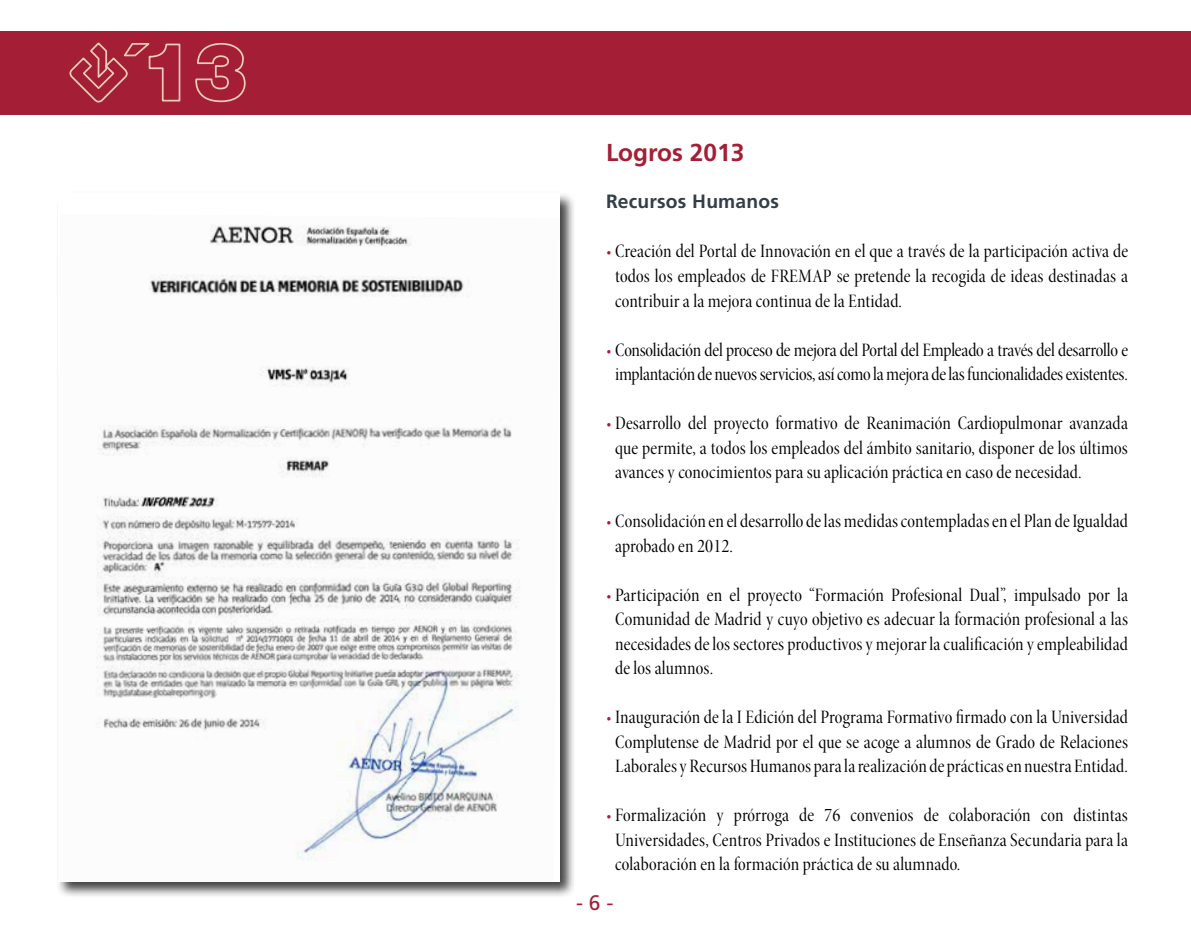
<style>
.page{position:relative;width:1191px;height:943px;background:#fff}
.page>*{position:absolute;margin:0;border:0;box-sizing:border-box;transform-origin:0 0}
.t1{font:700 24.5px "Frutiger";color:#a41f35}
.t2{font:21px "Frutiger";color:#a41f35}
.t3{font:19.25px/24.5px "Minion Pro Cn Disp";letter-spacing:.01em;color:#000;text-align:justify}
.t4{font:19.25px/24.5px "Minion Pro Cn Disp";letter-spacing:-.01em;color:#000;text-align:center}
.t5{font:700 19.25px "Frutiger";letter-spacing:.01em;color:#333e48}
.s1{color:#a41f35}
</style>
<div class="page">
<div style="left:0;top:31px;width:1191px;height:83px;background:#a41f35"></div>
<svg style="left:69px;top:42px;width:112px;height:61px"></svg>
<svg style="left:195px;top:43px;width:51px;height:60px"></svg>
<div style="left:56px;top:191px;width:520px;height:708px;background:#000;opacity:.75"></div>
<div style="left:58px;top:193px;width:501px;height:688px;background:#fff"></div>
<img style="left:96px;top:225px;width:424px;height:635px">
<p class="t1" style="left:606px;top:138px;width:140px">Logros 2013</p>
<p class="t5" style="left:606px;top:190px;width:174px">Recursos Humanos</p>
<p class="t3" style="left:615px;top:239px;width:514px;text-indent:-9px"><span class="s1">•</span> Creación del Portal de Innovación en el que a través de la participación activa de todos los empleados de FREMAP se pretende la recogida de ideas destinadas a contribuir a la mejora continua de la Entidad.</p>
<p class="t4" style="left:606px;top:337px;width:523px"><span class="s1">•</span> Consolidación del proceso de mejora del Portal del Empleado a través del desarrollo e implantación de nuevos servicios, así como la mejora de las funcionalidades existentes.</p>
<p class="t3" style="left:615px;top:411px;width:514px;text-indent:-9px"><span class="s1">•</span> Desarrollo del proyecto formativo de Reanimación Cardiopulmonar avanzada que permite, a todos los empleados del ámbito sanitario, disponer de los últimos avances y conocimientos para su aplicación práctica en caso de necesidad.</p>
<p class="t3" style="left:615px;top:509px;width:514px;text-indent:-9px"><span class="s1">•</span> Consolidación en el desarrollo de las medidas contempladas en el Plan de Igualdad aprobado en 2012.</p>
<p class="t3" style="left:615px;top:582px;width:514px;text-indent:-9px"><span class="s1">•</span> Participación en el proyecto “Formación Profesional Dual”, impulsado por la Comunidad de Madrid y cuyo objetivo es adecuar la formación profesional a las necesidades de los sectores productivos y mejorar la cualificación y empleabilidad de los alumnos.</p>
<p class="t3" style="left:606px;top:705px;width:523px;text-align:center"><span class="s1">•</span> Inauguración de la I Edición del Programa Formativo firmado con la Universidad<br>Complutense de Madrid por el que se acoge a alumnos de Grado de Relaciones<br>Laborales y Recursos Humanos para la realización de prácticas en nuestra Entidad.</p>
<p class="t3" style="left:615px;top:803px;width:514px;text-indent:-9px"><span class="s1">•</span> Formalización y prórroga de 76 convenios de colaboración con distintas Universidades, Centros Privados e Instituciones de Enseñanza Secundaria para la colaboración en la formación práctica de su alumnado.</p>
<p class="t2" style="left:576px;top:890px;width:39px">- 6 -</p>
</div>
